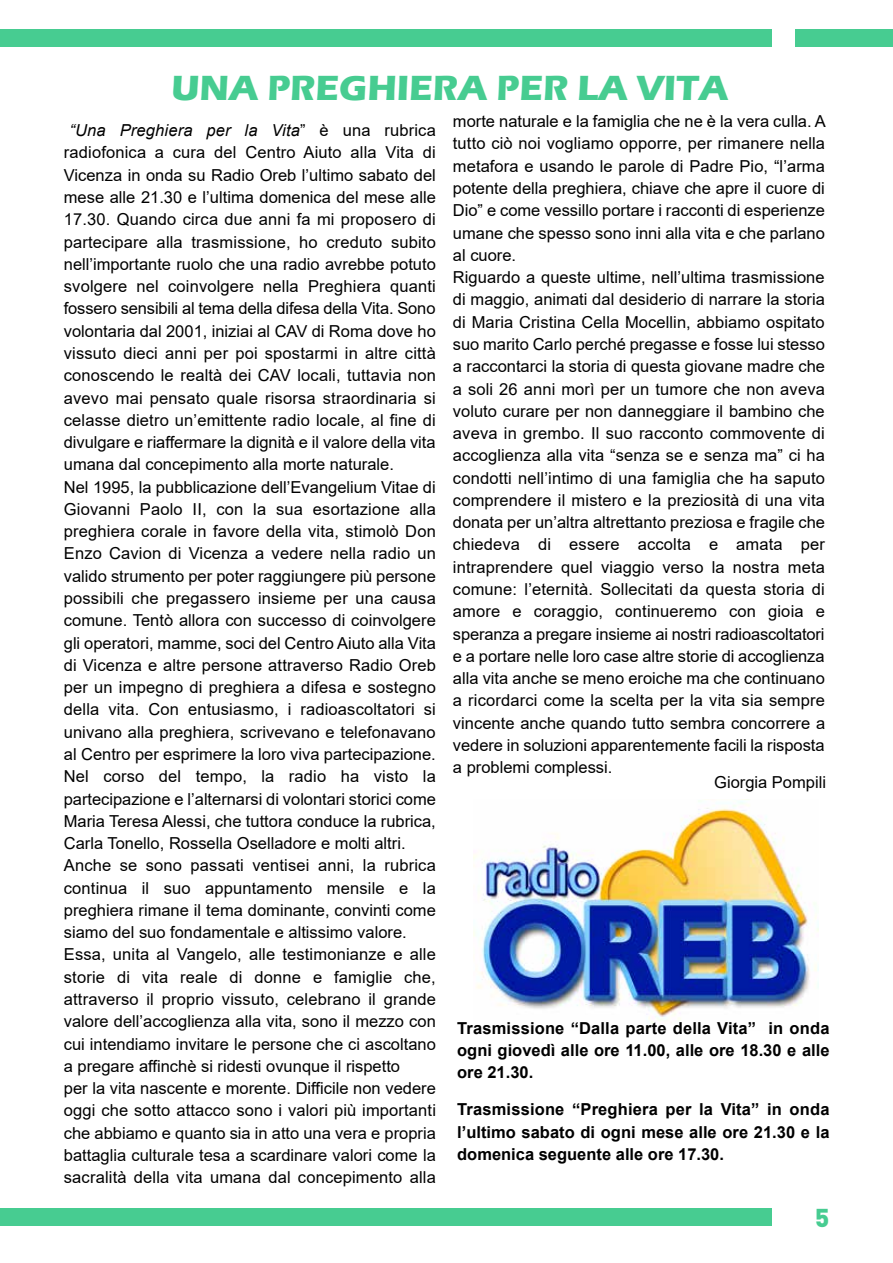
<style>
.page{position:relative;width:893px;height:1263px;background:#fff}
.page>*{position:absolute;margin:0;border:0;box-sizing:border-box;transform-origin:0 0}
.t1{font:700 36px "Eras ITC";color:#47cc91}
.t2{font:900 25.5px "DIN";color:#47cc91}
.t3{font:16.5px/22.2px "Arial";color:#000}
.t4{font:700 16.5px/22.2px "Arial";color:#000;text-align:justify}
.s1{font-style:italic}
</style>
<div class="page">
<div style="left:795px;top:30px;width:98px;height:17px;background:#47cc91"></div>
<div style="left:0;top:30px;width:772px;height:17px;background:#47cc91"></div>
<div style="left:0;top:1209px;width:772px;height:17px;background:#47cc91"></div>
<img style="left:474px;top:801px;width:345px;height:222px">
<h1 class="t1" style="left:171px;top:67px;width:558px">UNA PREGHIERA PER LA VITA</h1>
<p class="t3" style="left:64px;top:119px;width:374px"><span class="s1">““Una Preghiera per la Vita</span>” è una rubrica radiofonica a cura del Centro Aiuto alla Vita di Vicenza in onda su Radio Oreb l’ultimo sabato del mese alle 21.30 e l’ultima domenica del mese alle 17.30. Quando circa due anni fa mi proposero di partecipare alla trasmissione, ho creduto subito nell’importante ruolo che una radio avrebbe potuto svolgere nel coinvolgere nella Preghiera quanti fossero sensibili al tema della difesa della Vita. Sono volontaria dal 2001, iniziai al CAV di Roma dove ho vissuto dieci anni per poi spostarmi in altre città conoscendo le realtà dei CAV locali, tuttavia non avevo mai pensato quale risorsa straordinaria si celasse dietro un’emittente radio locale, al fine di divulgare e riaffermare la dignità e il valore della vita umana dal concepimento alla morte naturale.<br>Nel 1995, la pubblicazione dell’Evangelium Vitae di Giovanni Paolo II, con la sua esortazione alla preghiera corale in favore della vita, stimolò Don Enzo Cavion di Vicenza a vedere nella radio un valido strumento per poter raggiungere più persone possibili che pregassero insieme per una causa comune. Tentò allora con successo di coinvolgere gli operatori, mamme, soci del Centro Aiuto alla Vita di Vicenza e altre persone attraverso Radio Oreb per un impegno di preghiera a difesa e sostegno della vita. Con entusiasmo, i radioascoltatori si univano alla preghiera, scrivevano e telefonavano al Centro per esprimere la loro viva partecipazione.<br>Nel corso del tempo, la radio ha visto la partecipazione e l’alternarsi di volontari storici come Maria Teresa Alessi, che tuttora conduce la rubrica, Carla Tonello, Rossella Oselladore e molti altri.<br>Anche se sono passati ventisei anni, la rubrica continua il suo appuntamento mensile e la preghiera rimane il tema dominante, convinti come siamo del suo fondamentale e altissimo valore.<br>Essa, unita al Vangelo, alle testimonianze e alle storie di vita reale di donne e famiglie che, attraverso il proprio vissuto, celebrano il grande valore dell’accoglienza alla vita, sono il mezzo con cui intendiamo invitare le persone che ci ascoltano a pregare affinchè si ridesti ovunque il rispetto<br>per la vita nascente e morente. Difficile non vedere oggi che sotto attacco sono i valori più importanti che abbiamo e quanto sia in atto una vera e propria battaglia culturale tesa a scardinare valori come la sacralità della vita umana dal concepimento alla</p>
<p class="t3" style="left:453px;top:110px;width:374px">morte naturale e la famiglia che ne è la vera culla. A tutto ciò noi vogliamo opporre, per rimanere nella metafora e usando le parole di Padre Pio, “l’arma potente della preghiera, chiave che apre il cuore di Dio” e come vessillo portare i racconti di esperienze umane che spesso sono inni alla vita e che parlano al cuore.<br>Riguardo a queste ultime, nell’ultima trasmissione di maggio, animati dal desiderio di narrare la storia di Maria Cristina Cella Mocellin, abbiamo ospitato suo marito Carlo perché pregasse e fosse lui stesso a raccontarci la storia di questa giovane madre che a soli 26 anni morì per un tumore che non aveva voluto curare per non danneggiare il bambino che aveva in grembo. Il suo racconto commovente di accoglienza alla vita “senza se e senza ma” ci ha condotti nell’intimo di una famiglia che ha saputo comprendere il mistero e la preziosità di una vita donata per un’altra altrettanto preziosa e fragile che chiedeva di essere accolta e amata per intraprendere quel viaggio verso la nostra meta comune: l’eternità. Sollecitati da questa storia di amore e coraggio, continueremo con gioia e speranza a pregare insieme ai nostri radioascoltatori e a portare nelle loro case altre storie di accoglienza alla vita anche se meno eroiche ma che continuano a ricordarci come la scelta per la vita sia sempre vincente anche quando tutto sembra concorrere a vedere in soluzioni apparentemente facili la risposta a problemi complessi.</p>
<p class="t3" style="left:714px;top:771px;width:113px">Giorgia Pompili</p>
<p class="t4" style="left:457px;top:1017px;width:374px">Trasmissione “Dalla parte della Vita” in onda ogni giovedì alle ore 11.00, alle ore 18.30 e alle ore 21.30.</p>
<p class="t4" style="left:457px;top:1099px;width:374px">Trasmissione “Preghiera per la Vita” in onda l’ultimo sabato di ogni mese alle ore 21.30 e la domenica seguente alle ore 17.30.</p>
<h2 class="t2" style="left:815px;top:1200px;width:16px">5</h2>
</div>
